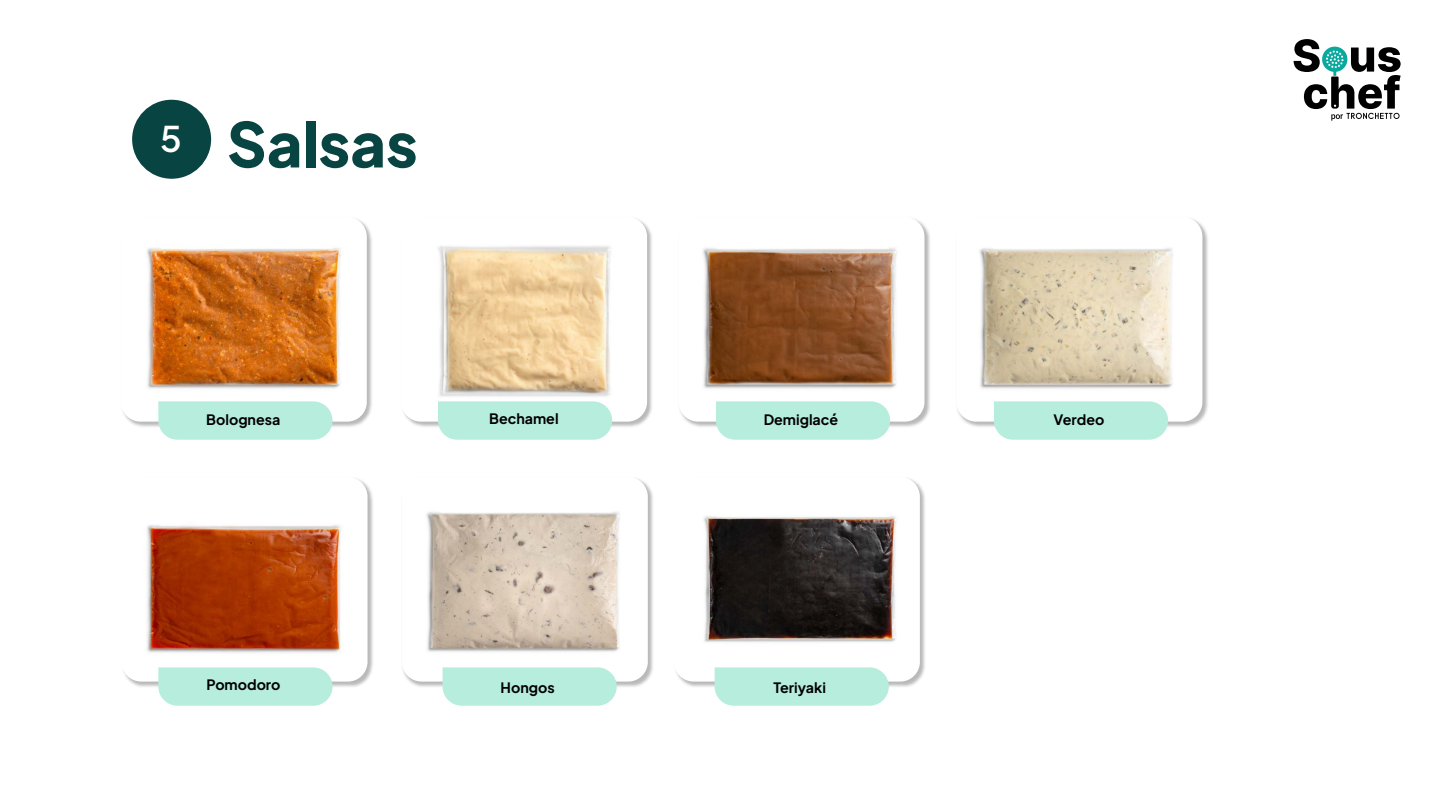
<style>
.page{position:relative;width:1440px;height:810px;background:#fff}
.page>*{position:absolute;margin:0;border:0;box-sizing:border-box;transform-origin:0 0}
.t1{font:800 61.5px "Plus Jakarta Sans";color:#074442}
.t2{font:600 35.25px "Plus Jakarta Sans";color:#fff}
.t3{font:700 14.25px "Plus Jakarta Sans";color:#000}
</style>
<div class="page">
<img style="left:122px;top:219px;width:250px;height:208px">
<div style="left:121px;top:217px;width:246px;height:205px;background:#fff;border-radius:20px"></div>
<img style="left:147px;top:248px;width:194px;height:141px">
<img style="left:403px;top:218px;width:249px;height:209px">
<div style="left:401px;top:217px;width:246px;height:205px;background:#fff;border-radius:20px"></div>
<img style="left:680px;top:218px;width:250px;height:209px">
<div style="left:679px;top:217px;width:245px;height:205px;background:#fff;border-radius:20px"></div>
<img style="left:123px;top:478px;width:250px;height:209px">
<div style="left:122px;top:477px;width:246px;height:205px;background:#fff;border-radius:20px"></div>
<img style="left:402px;top:478px;width:251px;height:211px">
<div style="left:402px;top:477px;width:246px;height:205px;background:#fff;border-radius:20px"></div>
<svg style="left:158px;top:401px;width:175px;height:39px;background:#baedde"></svg>
<img style="left:676px;top:478px;width:249px;height:211px">
<div style="left:674px;top:477px;width:246px;height:205px;background:#fff;border-radius:20px"></div>
<img style="left:957px;top:218px;width:251px;height:209px">
<div style="left:956px;top:217px;width:246px;height:205px;background:#fff;border-radius:20px"></div>
<img style="left:438px;top:246px;width:173px;height:151px">
<img style="left:703px;top:248px;width:194px;height:141px">
<img style="left:979px;top:248px;width:194px;height:141px">
<img style="left:146px;top:525px;width:197px;height:128px">
<img style="left:426px;top:512px;width:194px;height:140px">
<img style="left:704px;top:516px;width:193px;height:127px">
<svg style="left:158px;top:667px;width:175px;height:39px;background:#baedde"></svg>
<svg style="left:443px;top:667px;width:174px;height:39px;background:#baedde"></svg>
<svg style="left:715px;top:667px;width:174px;height:39px;background:#baedde"></svg>
<svg style="left:716px;top:401px;width:174px;height:39px;background:#baedde"></svg>
<svg style="left:994px;top:401px;width:174px;height:39px;background:#baedde"></svg>
<svg style="left:438px;top:401px;width:174px;height:39px;background:#baedde"></svg>
<div style="left:132px;top:100px;width:79px;height:79px;background:#074442;border-radius:50%"></div>
<svg style="left:1294px;top:39px;width:107px;height:82px"></svg>
<h2 class="t2" style="left:160px;top:108px;width:23px">5</h2>
<h1 class="t1" style="left:227px;top:117px;width:192px">Salsas</h1>
<p class="t3" style="left:206px;top:413px;width:76px">Bolognesa</p>
<p class="t3" style="left:489px;top:413px;width:71px">Bechamel</p>
<p class="t3" style="left:764px;top:413px;width:76px">Demiglacé</p>
<p class="t3" style="left:1054px;top:413px;width:52px">Verdeo</p>
<p class="t3" style="left:206px;top:679px;width:76px">Pomodoro</p>
<p class="t3" style="left:501px;top:681px;width:56px">Hongos</p>
<p class="t3" style="left:774px;top:681px;width:54px">Teriyaki</p>
</div>
